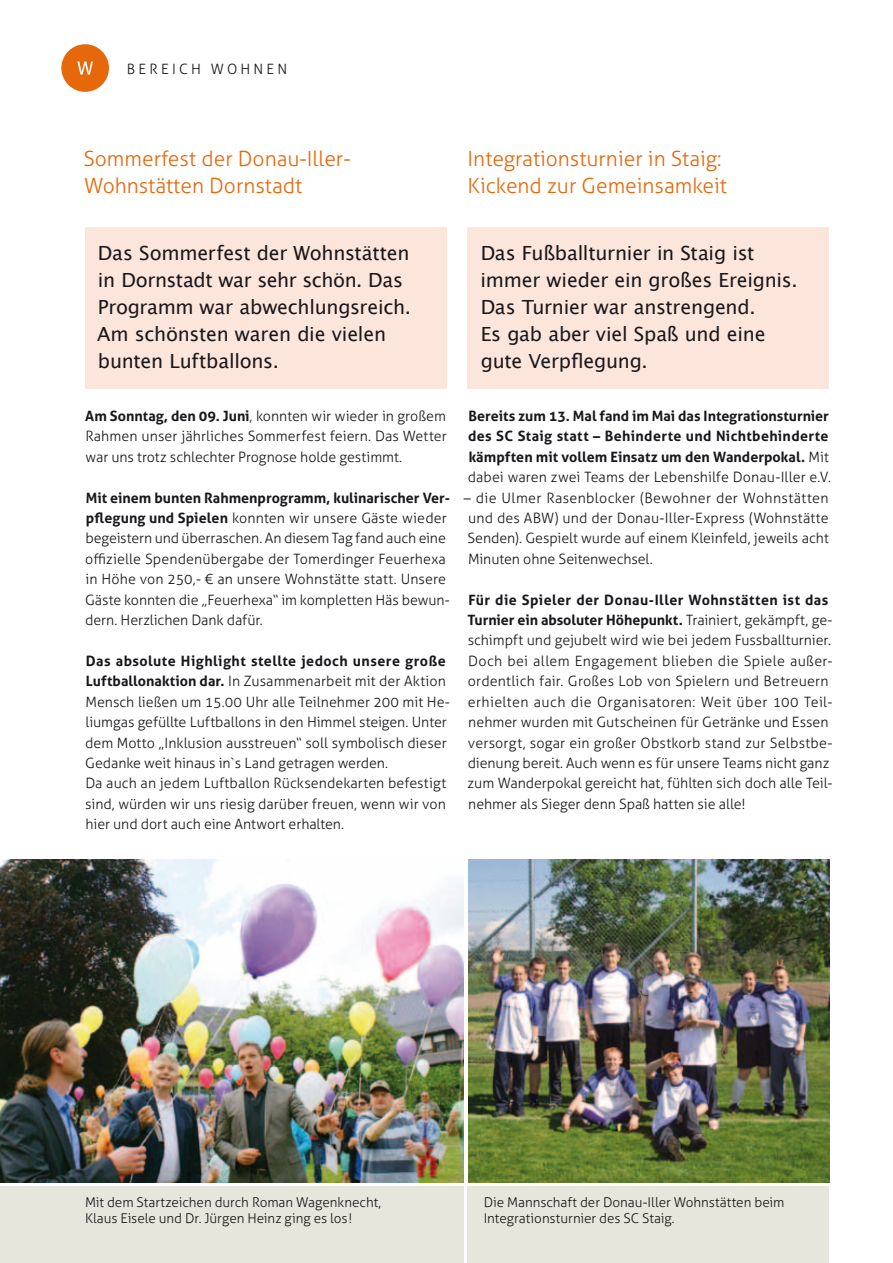
<style>
.page{position:relative;width:893px;height:1263px;background:#fff}
.page>*{position:absolute;margin:0;border:0;box-sizing:border-box;transform-origin:0 0}
.t1{font:300 21px/27px "Aller";color:#e6680b}
.t2{font:19.5px/27px "Lucida Sans Unicode";letter-spacing:-.015em;color:#1a171c}
.t3{font:300 14.25px/20.4px "Aller";color:#1a171c}
.t4{font:700 14.25px/20.4px "Aller";letter-spacing:.005em;color:#1a171c}
.t5{font:300 13.5px/16.5px "Aller";letter-spacing:-.005em;color:#1a171c}
.s1{font-weight:700}
.s2{font-weight:300}
</style>
<div class="page">
<div style="left:0;top:1186px;width:463px;height:77px;background:#e7e6dc"></div>
<div style="left:85px;top:227px;width:361px;height:162px;background:#fce6dc"></div>
<img style="left:0;top:860px;width:463px;height:322px">
<div style="left:468px;top:227px;width:361px;height:162px;background:#fce6dc"></div>
<div style="left:468px;top:1186px;width:361px;height:77px;background:#e7e6dc"></div>
<img style="left:469px;top:860px;width:360px;height:322px">
<div style="left:61px;top:44px;width:48px;height:48px;background:#e6680b;border-radius:50%"></div>
<svg style="left:77px;top:61px;width:16px;height:14px"></svg>
<p class="t3" style="left:127px;top:59px;width:55px">Ber eich</p>
<p class="t3" style="left:211px;top:59px;width:29px">Wohn</p>
<p class="t3" style="left:267px;top:59px;width:19px">en</p>
<h1 class="t1" style="left:84px;top:145px;width:269px">Sommerfest der Donau-Iller-<br>Wohnstätten Dornstadt</h1>
<h1 class="t1" style="left:468px;top:145px;width:261px">Integrationsturnier in Staig:<br>Kickend zur Gemeinsamkeit</h1>
<h2 class="t2" style="left:97px;top:239px;width:315px">Das Sommerfest der Wohnstätten in Dornstadt war sehr schön. Das<br>Programm war abwechlungsreich.<br>Am schönsten waren die vielen bunten Luftballons.</h2>
<p class="t3" style="left:85px;top:406px;width:363px;text-align:justify"><span class="s1">Am Sonntag, den 09. Juni</span>, konnten wir wieder in großem Rahmen unser jährliches Sommerfest feiern. Das Wetter war uns trotz schlechter Prognose holde gestimmt.</p>
<p class="t3" style="left:85px;top:487px;width:366px"><span class="s1">Mit einem bunten Rahmenprogramm, kulinarischer Ver&shy;pflegung und Spielen</span> konnten wir unsere Gäste wieder begeistern und überraschen. An diesem Tag fand auch eine offizielle Spendenübergabe der Tomerdinger Feuerhexa in Höhe von 250,- € an unsere Wohnstätte statt. U nsere Gäste konnten die „Feuerhexa“ im kompletten Häs bewun&shy;dern. Herzlichen Dank dafür.</p>
<p class="t3" style="left:85px;top:651px;width:366px"><span class="s1">Das absolute Highlight stellte jedoch unsere große Luftballonaktion dar.</span> In Zusammenarbeit mit der Aktion Mensch ließen um 15.00 U hr alle Teilnehmer 200 mit He&shy;liumgas gefüllte Luftballons in den Himmel steigen. U nter dem Motto „Inklusion ausstreuen“ soll symbolisch dieser Gedanke weit hinaus in`s Land getragen werden.<br>Da auch an jedem Luftballon Rücksendekarten befestigt sind, würden wir uns riesig darüber freuen, wenn wir von hier und dort auch eine Antwort erhalten.</p>
<h2 class="t2" style="left:481px;top:239px;width:318px">Das Fußballturnier in Staig ist immer wieder ein großes Ereignis.<br>Das Turnier war anstrengend.<br>Es gab aber viel Spaß und eine gute Verpflegung.</h2>
<p class="t4" style="left:468px;top:406px;width:365px">Bereits zum 13. Mal fand im Mai das Integrationsturnier des SC Staig statt – Behinderte und Nichtbehinderte kämpften mit vollem Einsatz um den Wanderpokal. <span class="s2">Mit dabei waren zwei Teams der Lebenshilfe Donau-Iller e.V.</span></p>
<p class="t3" style="left:464px;top:487px;width:366px;text-align:justify">– die U lmer Rasenblocker (Bewohner der Wohnstätten und des ABW) und der Donau-Iller-Express (Wohnstätte Senden). Gespielt wurde auf einem Kleinfeld, jeweils acht Minuten ohne Seitenwechsel.</p>
<p class="t3" style="left:467px;top:589px;width:367px"><span class="s1">Für die Spieler der Donau-Iller Wohnstätten ist das Turnier ein absoluter Höhepunkt.</span> Trainiert, gekämpft, ge&shy;schimpft und gejubelt wird wie bei jedem Fussballturnier.<br>Doch bei allem Engagement blieben die Spiele außer&shy;ordentlich fair. G roßes Lob von Spielern und Betreuern erhielten auch die Organisatoren: Weit über 100 Teil&shy;nehmer wurden mit Gutscheinen für Getränke und Essen versorgt, sogar ein großer Obstkorb stand zur Selbstbe&shy;dienung bereit. Auch wenn es für unsere Teams nicht ganz zum Wanderpokal gereicht hat, fühlten sich doch alle Teil&shy;nehmer als Sieger denn Spaß hatten sie alle!</p>
<p class="t5" style="left:85px;top:1194px;width:298px">Mit dem Startzeichen durch Roman Wagenknecht,<br>Klaus Eisele und Dr. Jürgen Heinz ging es los!</p>
<p class="t3" style="left:85px;top:1202px;width:10px">8</p>
<p class="t5" style="left:484px;top:1194px;width:302px">Die Mannschaft der Donau-Iller Wohnstätten beim<br>Integrationsturnier des SC Staig.</p>
</div>
